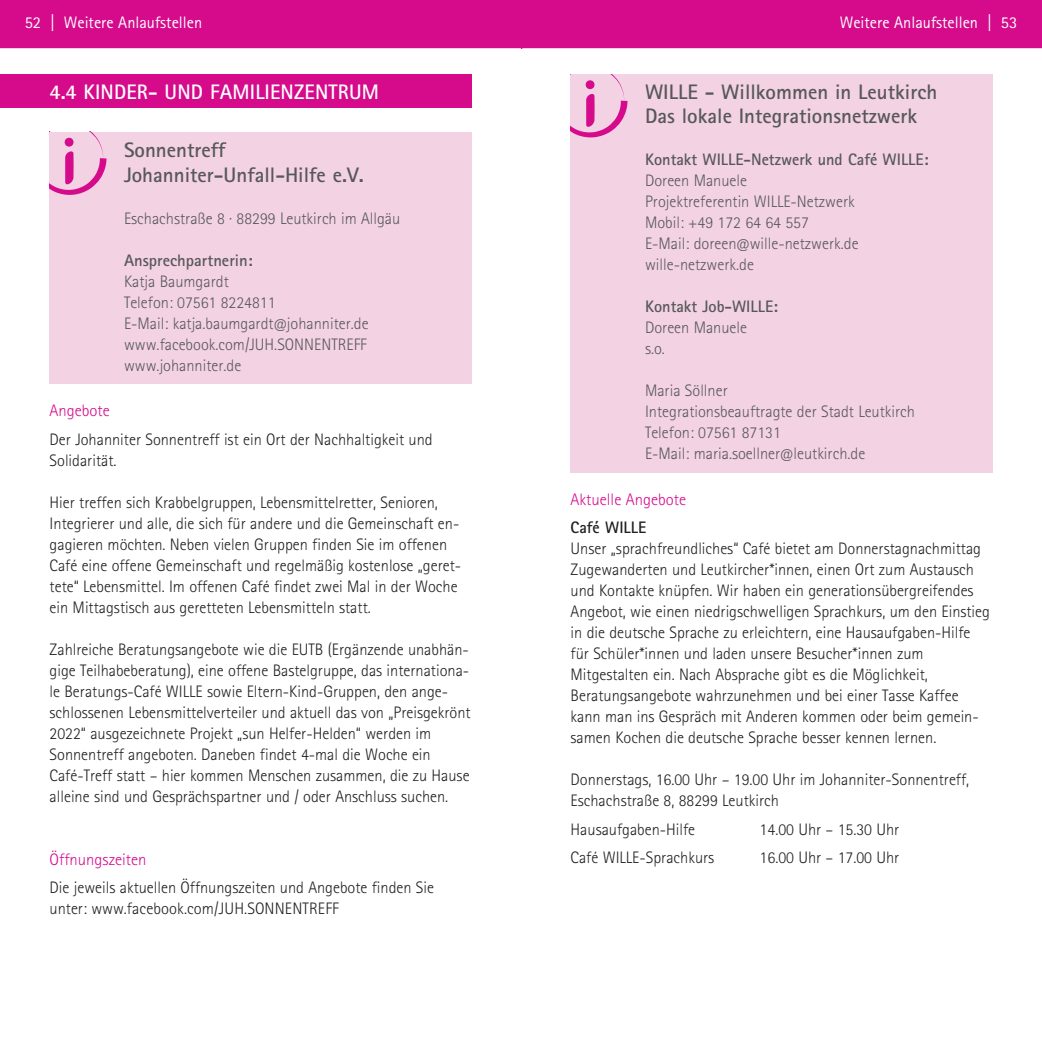
<style>
.page{position:relative;width:1042px;height:1042px;background:#fff}
.page>*{position:absolute;margin:0;border:0;box-sizing:border-box;transform-origin:0 0}
.t1{font:700 21px/24.5px "Rotis Sans Serif Pro";color:#57585a}
.t2{font:700 21px "Rotis Sans Serif Pro";letter-spacing:.01em;color:#fff}
.t3{font:300 16.62px/21px "Rotis Sans Serif Pro";color:#221f1f}
.t4{font:300 16.62px/21px "Rotis Sans Serif Pro";color:#57585a}
.t5{font:700 16.62px "Rotis Sans Serif Pro";color:#57585a}
.t6{font:16.62px "Rotis Sans Serif Pro";color:#fff}
.t7{font:300 16.62px "Rotis Sans Serif Pro";color:#d50b8c}
.t8{font:700 16.62px "Rotis Sans Serif Pro";color:#221f1f}
</style>
<div class="page">
<div style="left:0;top:0;width:521px;height:49px;background:#d50b8c"></div>
<div style="left:521px;top:0;width:521px;height:49px;background:#d50b8c"></div>
<hr style="left:0;top:48px;width:521px;height:2px;background:#fff">
<hr style="left:522px;top:48px;width:520px;height:2px;background:#fff">
<div style="left:0;top:74px;width:471px;height:34px;background:#d50b8c"></div>
<div style="left:50px;top:132px;width:422px;height:252px;background:#f3d2e4"></div>
<svg style="left:50px;top:132px;width:57px;height:63px"></svg>
<div style="left:570px;top:74px;width:423px;height:399px;background:#f3d2e4"></div>
<svg style="left:570px;top:74px;width:58px;height:64px"></svg>
<p class="t6" style="left:25px;top:14px;width:179px">52 | Weitere Anlaufstellen</p>
<p class="t6" style="left:840px;top:14px;width:179px">Weitere Anlaufstellen | 53</p>
<p class="t2" style="left:50px;top:80px;width:331px">4.4 KINDER- UND FAMILIENZENTRUM</p>
<p class="t1" style="left:124px;top:138px;width:241px">Sonnentreff<br>Johanniter-Unfall-Hilfe e.V.</p>
<p class="t4" style="left:124px;top:208px;width:278px">Eschachstraße 8 · 88299 Leutkirch im Allgäu</p>
<p class="t5" style="left:124px;top:251px;width:130px">Ansprechpartnerin:</p>
<p class="t4" style="left:124px;top:271px;width:246px">Katja Baumgardt<br>Telefon: 07561 8224811<br>E-Mail: katja.baumgardt@johanniter.de www.facebook.com/JUH.SONNENTREFF www.johanniter.de</p>
<p class="t7" style="left:50px;top:402px;width:62px">Angebote</p>
<p class="t3" style="left:50px;top:429px;width:384px">Der Johanniter Sonnentreff ist ein Ort der Nachhaltigkeit und<br>Solidarität.</p>
<p class="t3" style="left:50px;top:492px;width:413px">Hier treffen sich Krabbelgruppen, Lebensmittelretter, Senioren, Integrierer und alle, die sich für andere und die Gemeinschaft en&shy;gagieren möchten. Neben vielen Gruppen finden Sie im offenen Café eine offene Gemeinschaft und regelmäßig kostenlose „geret&shy;tete“ Lebensmittel. Im offenen Café findet zwei Mal in der Woche ein Mittagstisch aus geretteten Lebensmitteln statt.</p>
<p class="t3" style="left:50px;top:639px;width:423px">Zahlreiche Beratungsangebote wie die EUTB (Ergänzende unabhän&shy;gige Teilhabeberatung), eine offene Bastelgruppe, das internationa&shy;le Beratungs-Café WILLE sowie Eltern-Kind-Gruppen, den ange&shy;schlossenen Lebensmittelverteiler und aktuell das von „Preisgekrönt 2022“ ausgezeichnete Projekt „sun Helfer-Helden“ werden im Sonnentreff angeboten. Daneben findet 4-mal die Woche ein Café-Treff statt – hier kommen Menschen zusammen, die zu Hause alleine sind und Gesprächspartner und / oder Anschluss suchen.</p>
<p class="t7" style="left:50px;top:850px;width:98px">Öffnungszeiten</p>
<p class="t3" style="left:50px;top:877px;width:386px">Die jeweils aktuellen Öffnungszeiten und Angebote finden Sie unter: www.facebook.com/JUH.SONNENTREFF</p>
<p class="t1" style="left:645px;top:79px;width:294px">WILLE - Willkommen in Leutkirch<br>Das lokale Integrationsnetzwerk</p>
<p class="t5" style="left:645px;top:150px;width:285px">Kontakt WILLE-Netzwerk und Café WILLE:</p>
<p class="t4" style="left:645px;top:170px;width:215px">Doreen Manuele<br>Projektreferentin WILLE-Netzwerk<br>Mobil: +49 172 64 64 557<br>E-Mail: doreen@wille-netzwerk.de wille-netzwerk.de</p>
<p class="t5" style="left:645px;top:297px;width:134px">Kontakt Job-WILLE:</p>
<p class="t4" style="left:645px;top:317px;width:104px">Doreen Manuele s.o.</p>
<p class="t4" style="left:645px;top:380px;width:271px">Maria Söllner<br>Integrationsbeauftragte der Stadt Leutkirch<br>Telefon: 07561 87131<br>E-Mail: maria.soellner@leutkirch.de</p>
<p class="t7" style="left:570px;top:490px;width:117px">Aktuelle Angebote</p>
<p class="t8" style="left:570px;top:518px;width:77px">Café WILLE</p>
<p class="t3" style="left:570px;top:538px;width:421px">Unser „sprachfreundliches“ Café bietet am Donnerstagnachmittag Zugewanderten und Leutkircher*innen, einen Ort zum Austausch und Kontakte knüpfen. Wir haben ein generationsübergreifendes Angebot, wie einen niedrigschwelligen Sprachkurs, um den Einstieg in die deutsche Sprache zu erleichtern, eine Hausaufgaben-Hilfe für Schüler*innen und laden unsere Besucher*innen zum Mitgestalten ein. Nach Absprache gibt es die Möglichkeit, Beratungsangebote wahrzunehmen und bei einer Tasse Kaffee kann man ins Gespräch mit Anderen kommen oder beim gemein&shy;samen Kochen die deutsche Sprache besser kennen lernen.</p>
<p class="t3" style="left:570px;top:769px;width:400px">Donnerstags, 16.00 Uhr – 19.00 Uhr im Johanniter-Sonnentreff,<br>Eschachstraße 8, 88299 Leutkirch</p>
<p class="t3" style="left:570px;top:819px;width:126px">Hausaufgaben-Hilfe</p>
<p class="t3" style="left:759px;top:819px;width:141px">14.00 Uhr – 15.30 Uhr</p>
<p class="t3" style="left:570px;top:847px;width:145px">Café WILLE-Sprachkurs</p>
<p class="t3" style="left:759px;top:847px;width:141px">16.00 Uhr – 17.00 Uhr</p>
</div>
